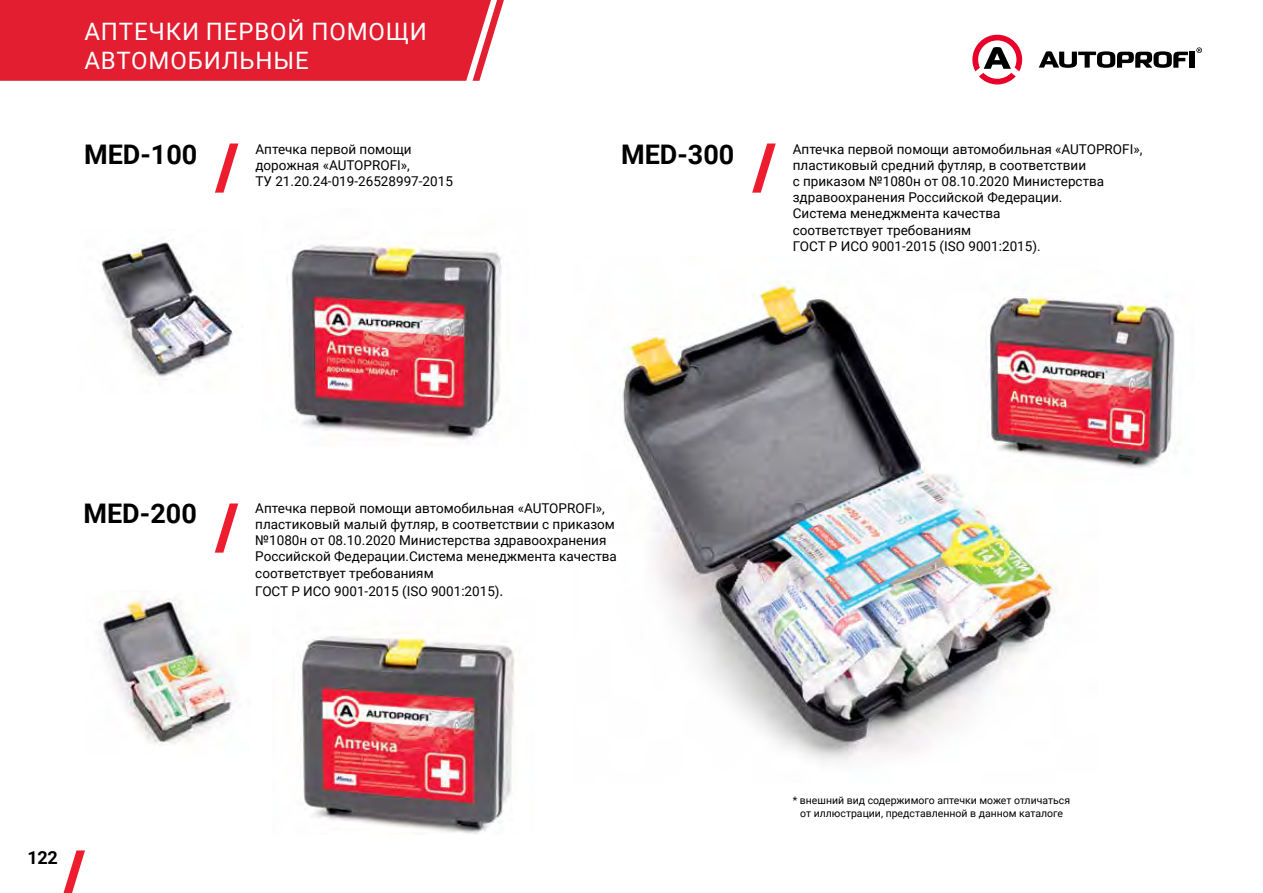
<style>
.page{position:relative;width:1263px;height:893px;background:#fff}
.page>*{position:absolute;margin:0;border:0;box-sizing:border-box;transform-origin:0 0}
.t1{font:700 27px "Roboto";color:#000}
.t2{font:24px/28.8px "Roboto";letter-spacing:.035em;color:#fff}
.t3{font:700 18px "Roboto";color:#000}
.t4{font:13.5px/16.2px "Roboto";color:#000}
.t5{font:10.5px/12.6px "Roboto";color:#000;text-align:center}
.s1{font-size:15px}
</style>
<div class="page">
<svg style="left:63px;top:850px;width:22px;height:43px"></svg>
<div style="left:1189px;top:52px;width:5px;height:16px;background:#000"></div>
<svg style="left:1039px;top:51px;width:149px;height:17px"></svg>
<svg style="left:972px;top:35px;width:50px;height:49px"></svg>
<svg style="left:1196px;top:47px;width:6px;height:6px"></svg>
<div style="left:0;top:0;width:504px;height:81px;background:#e31e30"></div>
<img style="left:622px;top:281px;width:437px;height:480px">
<svg style="left:215px;top:144px;width:23px;height:49px"></svg>
<img style="left:101px;top:242px;width:132px;height:138px">
<img style="left:99px;top:598px;width:137px;height:146px">
<svg style="left:215px;top:503px;width:23px;height:50px"></svg>
<svg style="left:752px;top:144px;width:24px;height:49px"></svg>
<img style="left:300px;top:632px;width:215px;height:203px">
<img style="left:287px;top:244px;width:215px;height:196px">
<img style="left:977px;top:281px;width:198px;height:201px">
<h2 class="t2" style="left:84px;top:16px;width:344px">АПТЕЧКИ ПЕРВОЙ ПОМОЩИ<br>АВТОМОБИЛЬНЫЕ</h2>
<h1 class="t1" style="left:84px;top:135px;width:115px">MED-100</h1>
<p class="t4" style="left:255px;top:140px;width:199px">Аптечка первой помощи дорожная «AUTOPROFI»,<br>ТУ 21.20.24-019-26528997-2015</p>
<h1 class="t1" style="left:621px;top:135px;width:115px">MED-300</h1>
<p class="t4" style="left:793px;top:140px;width:351px">Аптечка первой помощи автомобильная «AUTOPROFI», пластиковый средний футляр, в соответствии<br>с приказом №1080н от 08.10.2020 Министерства здравоохранения Российской Федерации.<br>Система менеджмента качества<br>соответствует требованиям<br>ГОСТ Р ИСО 9001-2015 (ISO 9001:2015).</p>
<h1 class="t1" style="left:83px;top:494px;width:115px">MED-200</h1>
<p class="t4" style="left:255px;top:499px;width:363px">Аптечка первой помощи автомобильная «AUTOPROFI», пластиковый малый футляр, в соответствии с приказом №1080н от 08.10.2020 Министерства здравоохранения Российской Федерации.Система менеджмента качества соответствует требованиям</p>
<p class="t4" style="left:255px;top:582px;width:250px">ГОСТ Р ИСО 9001-2015 (ISO 9001:2015)<span class="s1">.</span></p>
<h3 class="t3" style="left:27px;top:845px;width:32px">122</h3>
<p class="t5" style="left:793px;top:794px;width:279px">* внешний вид содержимого аптечки может отличаться от иллюстрации, представленной в данном каталоге</p>
</div>
